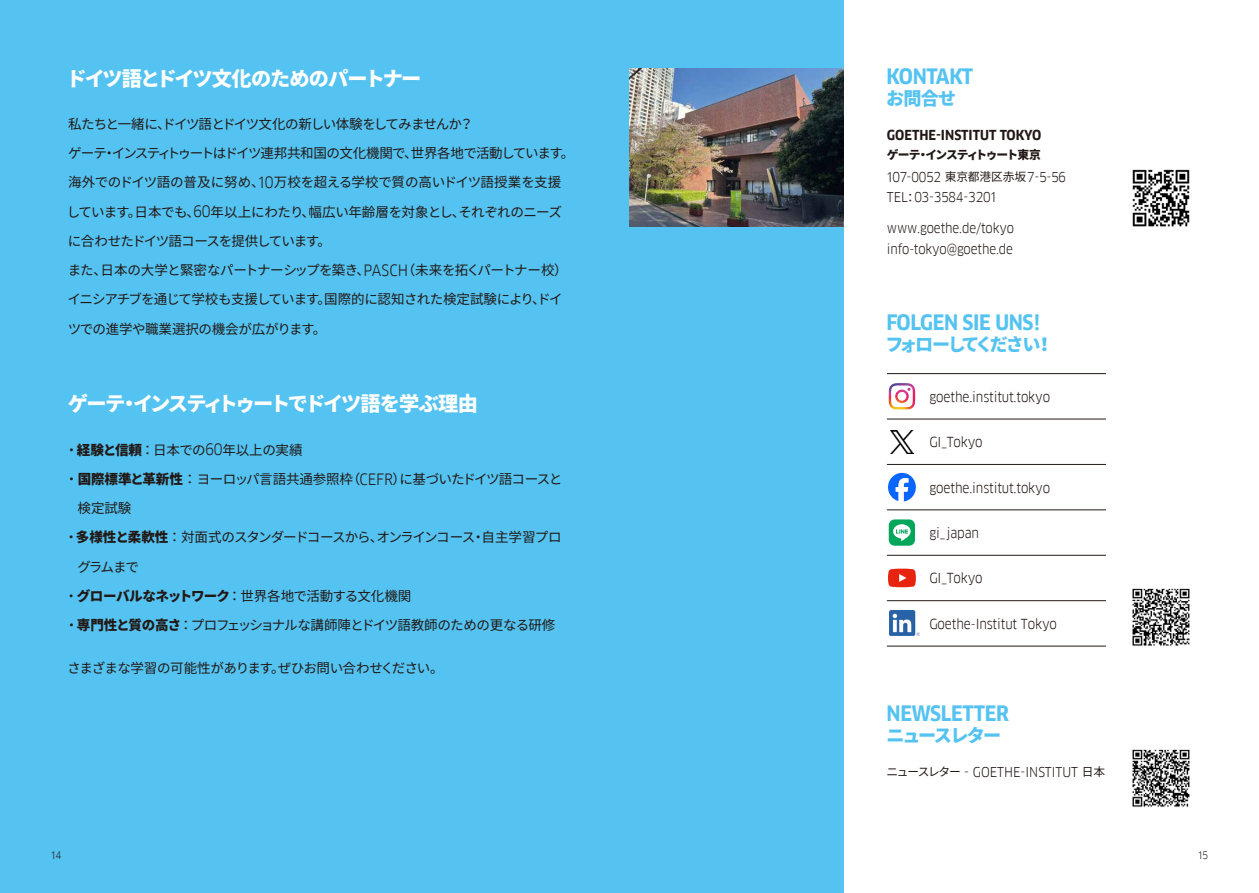
<style>
.page{position:relative;width:1259px;height:893px;background:#fff}
.page>*{position:absolute;margin:0;border:0;box-sizing:border-box;transform-origin:0 0}
.t1{font:700 20.85px "Goethe FF Clan";letter-spacing:-.015em;color:#54c3f1}
.t2{font:700 20.85px "Goethe FF Clan";letter-spacing:-.035em;color:#54c3f1}
.t3{font:900 20.25px "Noto Sans CJ Kjp";letter-spacing:-.105em;color:#fff}
.t4{font:900 20.25px "Noto Sans CJ Kjp";letter-spacing:-.085em;color:#fff}
.t5{font:900 18px "Noto Sans CJ Kjp";letter-spacing:-.14em;color:#54c3f1}
.t6{font:900 18px "Noto Sans CJ Kjp";letter-spacing:-.115em;color:#54c3f1}
.t7{font:13.5px/29.2px "Noto Sans CJ Kjp";letter-spacing:-.05em;color:#221815}
.t8{font:13.5px "Goethe FF Clan";letter-spacing:-.01em;color:#221815}
.t9{font:13.5px "Noto Sans CJ Kjp";letter-spacing:-.075em;color:#221815}
.t10{font:13.5px "Noto Sans CJ Kjp";letter-spacing:-.01em;color:#221815}
.t11{font:700 13.5px "Goethe FF Clan";color:#221815}
.t12{font:13.5px "Noto Sans CJ Kjp";letter-spacing:-.02em;color:#221815}
.t13{font:13.2px/20.7px "Goethe FF Clan";letter-spacing:-.01em;color:#221815}
.t14{font:900 11.7px "Noto Sans CJ Kjp";letter-spacing:-.11em;color:#221815}
.t15{font:10.2px "Goethe FF Clan";color:#221815}
.s1{font-family:"Goethe FF Clan";font-size:15.3px}
.s2{font-weight:900}
.s3{font-family:"Noto Sans CJ Kjp";font-size:11.7px}
</style>
<div class="page">
<div style="left:0;top:0;width:843px;height:893px;background:#54c3f1"></div>
<img style="left:1132px;top:169px;width:58px;height:58px">
<div style="left:888px;top:519px;width:27px;height:27px;background:#00a75b;border-radius:6px"></div>
<svg style="left:893px;top:524px;width:17px;height:17px"></svg>
<hr style="left:887px;top:373px;width:219px;height:1px;background:#221815">
<hr style="left:887px;top:419px;width:219px;height:1px;background:#221815">
<hr style="left:887px;top:555px;width:219px;height:1px;background:#221815">
<hr style="left:887px;top:464px;width:219px;height:1px;background:#221815">
<hr style="left:887px;top:510px;width:219px;height:1px;background:#221815">
<hr style="left:887px;top:600px;width:219px;height:1px;background:#221815">
<hr style="left:887px;top:646px;width:219px;height:1px;background:#221815">
<img style="left:888px;top:383px;width:27px;height:26px">
<svg style="left:888px;top:473px;width:28px;height:29px"></svg>
<img style="left:889px;top:611px;width:30px;height:25px">
<img style="left:891px;top:431px;width:22px;height:22px">
<svg style="left:888px;top:569px;width:28px;height:18px"></svg>
<img style="left:1132px;top:588px;width:58px;height:58px">
<img style="left:1132px;top:749px;width:58px;height:58px">
<img style="left:629px;top:69px;width:214px;height:158px">
<h2 class="t4" style="left:66px;top:67px;width:356px">ドイツ語とドイツ文化のためのパートナー</h2>
<p class="t7" style="left:67px;top:110px;width:509px">私たちと一緒に、ドイツ語とドイツ文化の新しい体験をしてみませんか？<br>ゲーテ・インスティトゥートはドイツ連邦共和国の文化機関で、世界各地で活動しています。海外でのドイツ語の普及に努め、<span class="s1">10</span>万校を超える学校で質の高いドイツ語授業を支援しています。日本でも、<span class="s1">60</span>年以上にわたり、幅広い年齢層を対象とし、それぞれのニーズに合わせたドイツ語コースを提供しています。<br>また、日本の大学と緊密なパートナーシップを築き、<span class="s1">PASCH</span>（未来を拓くパートナー校）イニシアチブを通じて学校も支援しています。国際的に認知された検定試験により、ドイツでの進学や職業選択の機会が広がります。</p>
<h2 class="t3" style="left:68px;top:393px;width:412px">ゲーテ・インスティトゥートでドイツ語を学ぶ理由</h2>
<p class="t12" style="left:65px;top:442px;width:239px">・<span class="s2">経験と信頼</span>：日本での<span class="s1">60</span>年以上の実績</p>
<p class="t7" style="left:65px;top:465px;width:499px">・<span class="s2">国際標準と革新性</span>：ヨーロッパ言語共通参照枠（<span class="s1">CEFR</span>）に基づいたドイツ語コースと</p>
<p class="t7" style="left:78px;top:494px;width:55px">検定試験</p>
<p class="t9" style="left:65px;top:530px;width:498px">・<span class="s2">多様性と柔軟性</span>：対面式のスタンダードコースから、オンラインコース・自主学習プロ</p>
<p class="t7" style="left:77px;top:552px;width:63px">グラムまで</p>
<p class="t10" style="left:65px;top:588px;width:348px">・<span class="s2">グローバルなネットワーク</span>：世界各地で活動する文化機関</p>
<p class="t7" style="left:65px;top:611px;width:492px">・<span class="s2">専門性と質の高さ</span>：プロフェッショナルな講師陣とドイツ語教師のための更なる研修</p>
<p class="t7" style="left:68px;top:654px;width:377px">さまざまな学習の可能性があります。ぜひお問い合わせください。</p>
<h1 class="t2" style="left:886px;top:65px;width:88px">KONTAKT</h1>
<h3 class="t6" style="left:886px;top:89px;width:71px">お問合せ</h3>
<p class="t11" style="left:887px;top:127px;width:156px">GOETHE-INSTITUT TOKYO</p>
<p class="t14" style="left:886px;top:148px;width:156px">ゲーテ・インスティトゥート東京</p>
<p class="t13" style="left:887px;top:166px;width:180px">107-0052 <span class="s3">東京都港区赤坂</span>7-5-56<br>TEL<span class="s3">：</span>03-3584-3201</p>
<p class="t13" style="left:887px;top:218px;width:129px">www.goethe.de/tokyo info-tokyo@goethe.de</p>
<h1 class="t1" style="left:886px;top:310px;width:155px">FOLGEN SIE UNS!</h1>
<h3 class="t5" style="left:885px;top:334px;width:170px">フォローしてください！</h3>
<p class="t8" style="left:929px;top:389px;width:122px">goethe.institut.tokyo</p>
<p class="t8" style="left:929px;top:434px;width:55px">GI_Tokyo</p>
<p class="t8" style="left:929px;top:480px;width:122px">goethe.institut.tokyo</p>
<p class="t8" style="left:929px;top:525px;width:51px">gi_japan</p>
<p class="t8" style="left:929px;top:570px;width:55px">GI_Tokyo</p>
<p class="t8" style="left:929px;top:616px;width:129px">Goethe-Institut Tokyo</p>
<h1 class="t1" style="left:886px;top:701px;width:124px">NEWSLETTER</h1>
<h3 class="t6" style="left:886px;top:725px;width:116px">ニュースレター</h3>
<p class="t13" style="left:886px;top:762px;width:220px"><span class="s3">ニュースレター</span> - GOETHE-INSTITUT <span class="s3">日本</span></p>
<p class="t15" style="left:51px;top:849px;width:12px">14</p>
<p class="t15" style="left:1198px;top:849px;width:11px">15</p>
</div>
